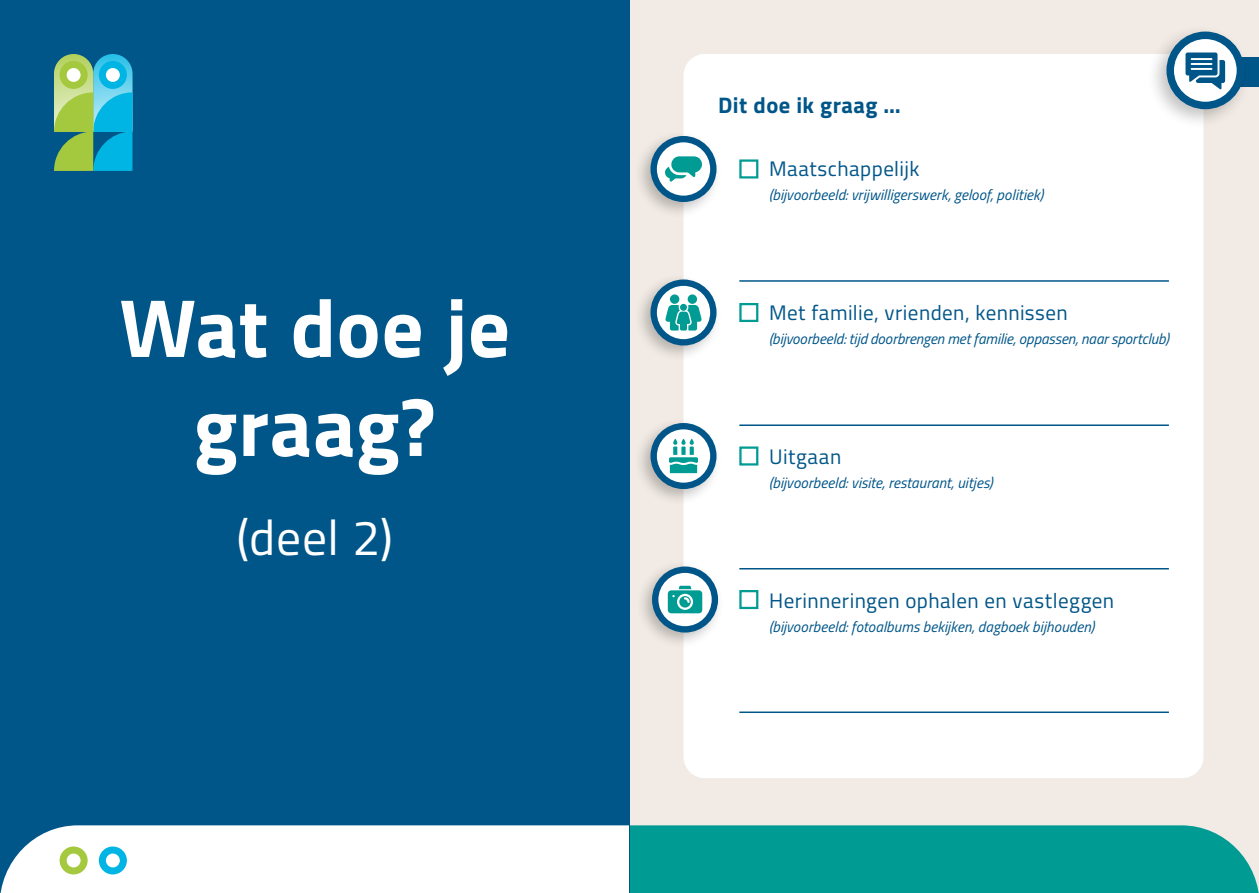
<style>
.page{position:relative;width:1259px;height:893px;background:#fff}
.page>*{position:absolute;margin:0;border:0;box-sizing:border-box;transform-origin:0 0}
.t1{font:700 82.5px/99px "Cairo";letter-spacing:.01em;color:#fff;text-align:center}
.t2{font:49.5px "Cairo";color:#fff}
.t3{font:700 22.5px "Cairo";letter-spacing:.02em;color:#005689}
.t4{font:21px "Cairo";letter-spacing:.02em;color:#005689}
.t5{font:italic 15px "Cairo";color:#005689}
</style>
<div class="page">
<div style="left:0;top:0;width:651px;height:893px;background:#005689"></div>
<svg style="left:54px;top:54px;width:78px;height:117px;background:#60bb9c"></svg>
<div style="left:630px;top:0;width:629px;height:893px;background:#f2ebe5"></div>
<svg style="left:0;top:825px;width:1259px;height:68px;background:#7ccac6"></svg>
<div style="left:683px;top:54px;width:520px;height:724px;background:#fff;border-radius:21px"></div>
<div style="left:1229px;top:57px;width:30px;height:30px;background:#005689"></div>
<div style="left:1146px;top:23px;width:106px;height:107px;background:#000;opacity:.25"></div>
<svg style="left:1170px;top:35px;width:70px;height:70px;fill:#fff"></svg>
<div style="left:1166px;top:32px;width:78px;height:77px;border:8px solid #005689;border-radius:50%"></div>
<svg style="left:1185px;top:53px;width:40px;height:36px"></svg>
<div style="left:739px;top:159px;width:19px;height:20px;border:2px solid #009b93"></div>
<div style="left:739px;top:303px;width:19px;height:19px;border:2px solid #009b93"></div>
<div style="left:739px;top:446px;width:19px;height:20px;border:2px solid #009b93"></div>
<div style="left:739px;top:590px;width:19px;height:19px;border:2px solid #009b93"></div>
<div style="left:633px;top:129px;width:90px;height:90px;background:#000;opacity:.25"></div>
<svg style="left:653px;top:139px;width:60px;height:60px;fill:#fff"></svg>
<div style="left:650px;top:136px;width:66px;height:66px;border:6px solid #005689;border-radius:50%"></div>
<div style="left:633px;top:273px;width:90px;height:89px;background:#000;opacity:.25"></div>
<svg style="left:653px;top:283px;width:60px;height:59px"></svg>
<div style="left:650px;top:279px;width:66px;height:66px;border:6px solid #005689;border-radius:50%"></div>
<div style="left:633px;top:416px;width:90px;height:90px;background:#000;opacity:.25"></div>
<svg style="left:653px;top:426px;width:60px;height:60px;fill:#fff"></svg>
<div style="left:650px;top:423px;width:66px;height:66px;border:6px solid #005689;border-radius:50%"></div>
<div style="left:635px;top:560px;width:89px;height:89px;background:#000;opacity:.25"></div>
<svg style="left:655px;top:570px;width:60px;height:59px"></svg>
<div style="left:652px;top:566px;width:66px;height:67px;border:6px solid #005689;border-radius:50%"></div>
<svg style="left:665px;top:156px;width:38px;height:26px"></svg>
<svg style="left:665px;top:305px;width:37px;height:26px"></svg>
<div style="left:670px;top:294px;width:9px;height:10px;background:#009b93;border-radius:50%"></div>
<svg style="left:687px;top:294px;width:10px;height:10px"></svg>
<div style="left:680px;top:304px;width:7px;height:7px;background:#009b93;border-radius:50%"></div>
<svg style="left:669px;top:439px;width:29px;height:34px"></svg>
<svg style="left:668px;top:586px;width:34px;height:27px"></svg>
<hr style="left:739px;top:280px;width:430px;height:2px;background:#005689">
<hr style="left:739px;top:424px;width:430px;height:2px;background:#005689">
<hr style="left:739px;top:568px;width:430px;height:1px;background:#005689">
<hr style="left:739px;top:711px;width:430px;height:2px;background:#005689">
<hr style="left:629px;top:0;width:1px;height:893px;background:#005689">
<h1 class="t1" style="left:119px;top:278px;width:392px">Wat doe je graag?</h1>
<h2 class="t2" style="left:236px;top:501px;width:158px">(deel 2)</h2>
<h3 class="t3" style="left:718px;top:86px;width:184px">Dit doe ik graag …</h3>
<h3 class="t4" style="left:769px;top:153px;width:152px">Maatschappelijk</h3>
<p class="t5" style="left:769px;top:180px;width:276px">(bijvoorbeeld: vrijwilligerswerk, geloof, politiek)</p>
<h3 class="t4" style="left:769px;top:297px;width:300px">Met familie, vrienden, kennissen</h3>
<p class="t5" style="left:769px;top:324px;width:401px">(bijvoorbeeld: tijd doorbrengen met familie, oppassen, naar sportclub)</p>
<h3 class="t4" style="left:769px;top:441px;width:74px">Uitgaan</h3>
<p class="t5" style="left:769px;top:468px;width:225px">(bijvoorbeeld: visite, restaurant, uitjes)</p>
<h3 class="t4" style="left:769px;top:585px;width:347px">Herinneringen ophalen en vastleggen</h3>
<p class="t5" style="left:769px;top:612px;width:327px">(bijvoorbeeld: fotoalbums bekijken, dagboek bijhouden)</p>
</div>
